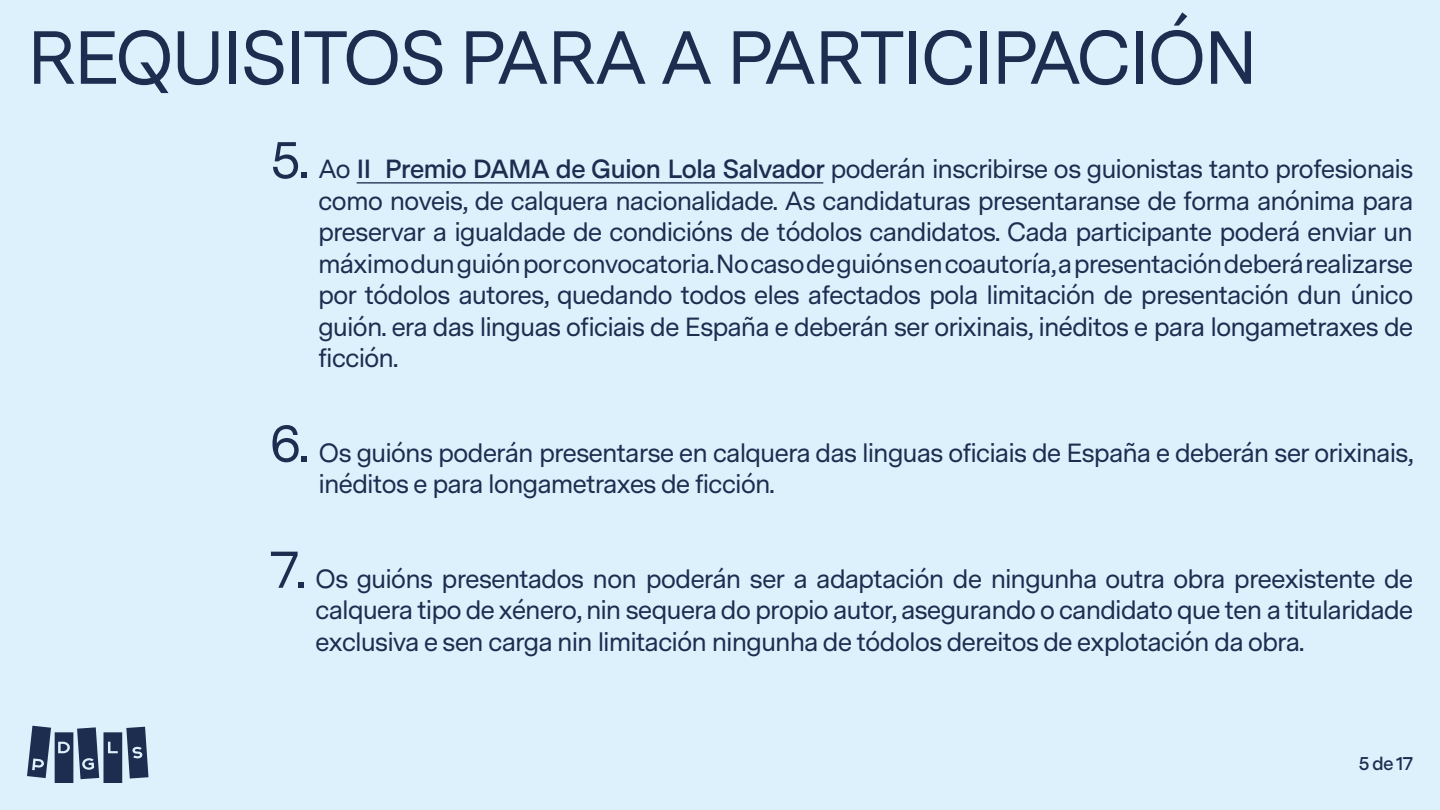
<style>
.page{position:relative;width:1440px;height:810px;background:#ddf1fc}
.page>*{position:absolute;margin:0;border:0;box-sizing:border-box;transform-origin:0 0}
.t1{font:75px "Messina Sans";letter-spacing:-.04em;color:#1c2d50}
.t2{font:26.25px/31.5px "Messina Sans";letter-spacing:-.04em;color:#1c2d50;text-align:justify}
.t3{font:600 18.75px "Messina Sans";color:#1c2d50}
.s1{font-size:52.5px}
.s2{font-weight:600}
</style>
<div class="page">
<svg style="left:27px;top:726px;width:121px;height:57px"></svg>
<hr style="left:357px;top:182px;width:466px;height:2px;background:#1c2d50">
<h1 class="t1" style="left:27px;top:1px;width:1233px">REQUISITOS PARA A PARTICIPACIÓN</h1>
<p class="t2" style="left:318px;top:153px;width:1097px;text-indent:-48px"><span class="s1">5.</span> Ao <span class="s2">II Premio DAMA de Guion Lola Salvador</span> poderán inscribirse os guionistas tanto profesionais como noveis, de calquera nacionalidade. As candidaturas presentaranse de forma anónima para preservar a igualdade de condicións de tódolos candidatos. Cada participante poderá enviar un máximo dun guión por convocatoria. No caso de guións en coautoría, a presentación deberá realizarse por tódolos autores, quedando todos eles afectados pola limitación de presentación dun único guión. era das linguas oficiais de España e deberán ser orixinais, inéditos e para longametraxes de ficción.</p>
<p class="t2" style="left:319px;top:436px;width:1096px;text-indent:-49px"><span class="s1">6.</span> Os guións poderán presentarse en calquera das linguas oficiais de España e deberán ser orixinais, inéditos e para longametraxes de ficción.</p>
<p class="t2" style="left:315px;top:562px;width:1100px;text-indent:-45px"><span class="s1">7.</span> Os guións presentados non poderán ser a adaptación de ningunha outra obra preexistente de calquera tipo de xénero, nin sequera do propio autor, asegurando o candidato que ten a titularidade exclusiva e sen carga nin limitación ningunha de tódolos dereitos de explotación da obra.</p>
<p class="t3" style="left:1358px;top:750px;width:56px">5 de 17</p>
</div>
